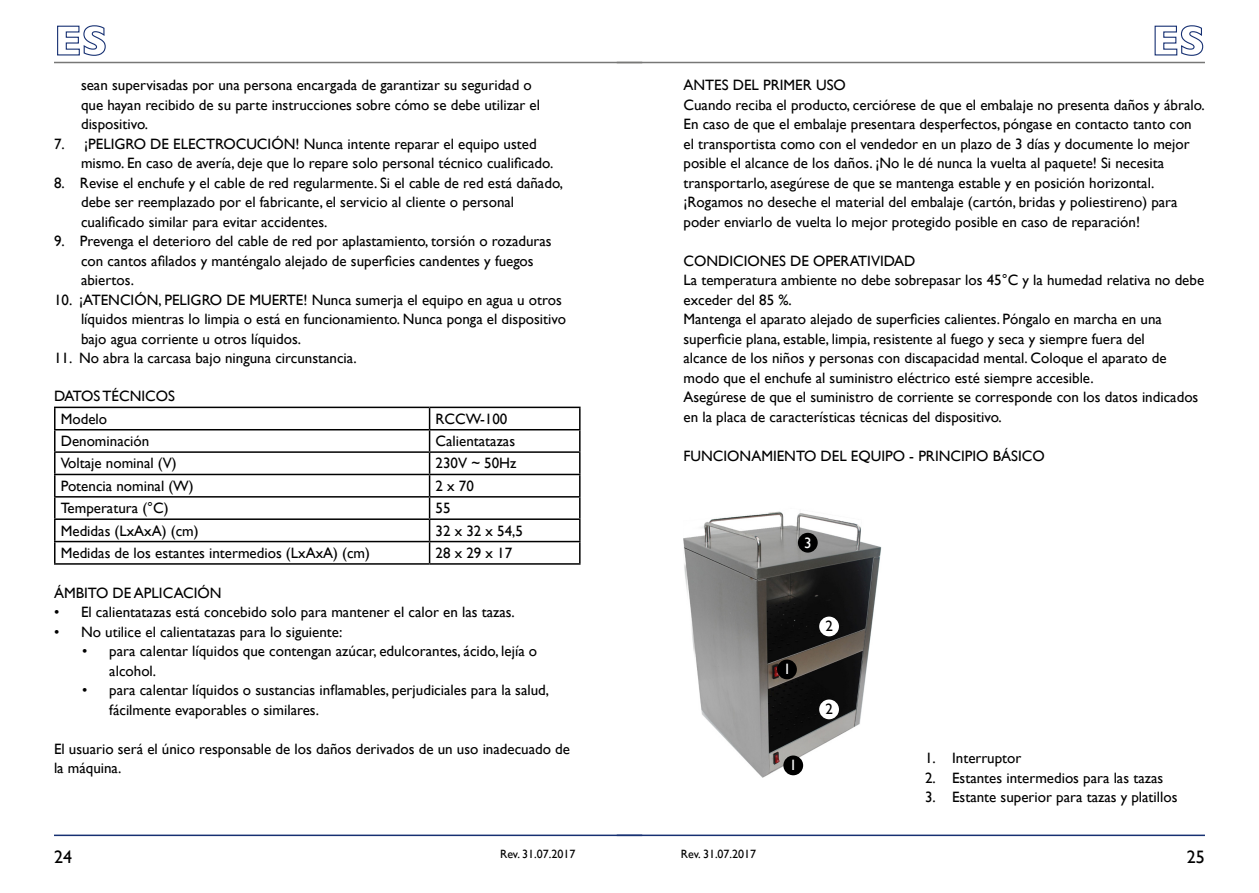
<style>
.page{position:relative;width:1259px;height:893px;background:#fff}
.page>*{position:absolute;margin:0;border:0;box-sizing:border-box;transform-origin:0 0}
.t1{font:18px "Gill Sans";color:#000}
.t2{font:15px/19.5px "Gill Sans";color:#000}
.t3{font:15px "Gill Sans";color:#fff}
.t4{font:12px "Gill Sans";color:#000}
</style>
<div class="page">
<hr style="left:54px;top:407px;width:375px;height:1px;background:#000">
<hr style="left:54px;top:408px;width:2px;height:21px;background:#000">
<hr style="left:429px;top:407px;width:151px;height:1px;background:#000">
<hr style="left:54px;top:429px;width:375px;height:1px;background:#000">
<hr style="left:54px;top:430px;width:2px;height:21px;background:#000">
<hr style="left:429px;top:429px;width:151px;height:1px;background:#000">
<hr style="left:54px;top:451px;width:375px;height:2px;background:#000">
<hr style="left:54px;top:453px;width:2px;height:21px;background:#000">
<hr style="left:429px;top:451px;width:151px;height:2px;background:#000">
<hr style="left:54px;top:474px;width:375px;height:1px;background:#000">
<hr style="left:54px;top:475px;width:2px;height:21px;background:#000">
<hr style="left:429px;top:474px;width:151px;height:1px;background:#000">
<hr style="left:54px;top:496px;width:375px;height:2px;background:#000">
<hr style="left:54px;top:498px;width:2px;height:20px;background:#000">
<hr style="left:429px;top:496px;width:151px;height:2px;background:#000">
<hr style="left:54px;top:518px;width:375px;height:2px;background:#000">
<hr style="left:54px;top:520px;width:2px;height:21px;background:#000">
<hr style="left:429px;top:518px;width:151px;height:2px;background:#000">
<hr style="left:54px;top:541px;width:375px;height:1px;background:#000">
<hr style="left:54px;top:542px;width:2px;height:21px;background:#000">
<hr style="left:429px;top:541px;width:151px;height:1px;background:#000">
<svg style="left:429px;top:408px;width:1px;height:155px"></svg>
<svg style="left:579px;top:408px;width:1px;height:155px"></svg>
<hr style="left:54px;top:563px;width:375px;height:2px;background:#000">
<hr style="left:429px;top:563px;width:151px;height:2px;background:#000">
<img style="left:683px;top:511px;width:199px;height:267px">
<div style="left:783px;top:755px;width:20px;height:20px;background:#000;border-radius:50%"></div>
<div style="left:777px;top:659px;width:20px;height:20px;background:#000;border-radius:50%"></div>
<div style="left:798px;top:533px;width:19px;height:20px;background:#000;border-radius:50%"></div>
<div style="left:819px;top:617px;width:20px;height:19px;background:#fff;border-radius:50%"></div>
<div style="left:819px;top:699px;width:20px;height:20px;background:#fff;border-radius:50%"></div>
<hr style="left:617px;top:835px;width:588px;height:1px;background:#163072">
<svg style="left:1154px;top:25px;width:49px;height:31px"></svg>
<hr style="left:617px;top:62px;width:588px;height:1px;background:#777776">
<hr style="left:54px;top:835px;width:588px;height:1px;background:#163072">
<svg style="left:57px;top:25px;width:49px;height:31px"></svg>
<hr style="left:54px;top:62px;width:588px;height:1px;background:#777776">
<p class="t2" style="left:81px;top:75px;width:460px">sean supervisadas por una persona encargada de garantizar su seguridad o que hayan recibido de su parte instrucciones sobre cómo se debe utilizar el dispositivo.</p>
<p class="t2" style="left:81px;top:134px;width:474px;text-indent:-27px">7. ¡PELIGRO DE ELECTROCUCIÓN! Nunca intente reparar el equipo usted mismo. En caso de avería, deje que lo repare solo personal técnico cualificado.</p>
<p class="t2" style="left:81px;top:173px;width:483px;text-indent:-27px">8. Revise el enchufe y el cable de red regularmente. Si el cable de red está dañado, debe ser reemplazado por el fabricante, el servicio al cliente o personal cualificado similar para evitar accidentes.</p>
<p class="t2" style="left:81px;top:231px;width:472px;text-indent:-27px">9. Prevenga el deterioro del cable de red por aplastamiento, torsión o rozaduras con cantos afilados y manténgalo alejado de superficies candentes y fuegos abiertos.</p>
<p class="t2" style="left:81px;top:290px;width:486px;text-indent:-27px">10. ¡ATENCIÓN, PELIGRO DE MUERTE! Nunca sumerja el equipo en agua u otros líquidos mientras lo limpia o está en funcionamiento. Nunca ponga el dispositivo bajo agua corriente u otros líquidos.</p>
<p class="t2" style="left:54px;top:348px;width:304px">11. No abra la carcasa bajo ninguna circunstancia.</p>
<p class="t2" style="left:61px;top:384px;width:116px;line-height:23.1px;text-indent:-7px">DATOS TÉCNICOS<br>Modelo</p>
<p class="t2" style="left:435px;top:409px;width:73px">RCCW-100</p>
<p class="t2" style="left:61px;top:431px;width:90px">Denominación</p>
<p class="t2" style="left:435px;top:431px;width:81px">Calientatazas</p>
<p class="t2" style="left:61px;top:453px;width:117px">Voltaje nominal (V)</p>
<p class="t2" style="left:435px;top:453px;width:82px">230V ~ 50Hz</p>
<p class="t2" style="left:61px;top:476px;width:134px">Potencia nominal (W)</p>
<p class="t2" style="left:435px;top:476px;width:40px">2 x 70</p>
<p class="t2" style="left:61px;top:498px;width:109px">Temperatura (°C)</p>
<p class="t2" style="left:435px;top:498px;width:16px">55</p>
<p class="t2" style="left:61px;top:521px;width:139px">Medidas (LxAxA) (cm)</p>
<p class="t2" style="left:435px;top:521px;width:89px">32 x 32 x 54,5</p>
<p class="t2" style="left:61px;top:543px;width:311px">Medidas de los estantes intermedios (LxAxA) (cm)</p>
<p class="t2" style="left:435px;top:543px;width:78px">28 x 29 x 17</p>
<p class="t2" style="left:54px;top:583px;width:169px">ÁMBITO DE APLICACIÓN</p>
<p class="t2" style="left:54px;top:602px;width:462px">• El calientatazas está concebido solo para mantener el calor en las tazas.</p>
<p class="t2" style="left:54px;top:622px;width:290px">• No utilice el calientatazas para lo siguiente:</p>
<p class="t2" style="left:109px;top:641px;width:429px;text-indent:-27px">• para calentar líquidos que contengan azúcar, edulcorantes, ácido, lejía o alcohol.</p>
<p class="t2" style="left:109px;top:680px;width:441px;text-indent:-27px">• para calentar líquidos o sustancias inflamables, perjudiciales para la salud, fácilmente evaporables o similares.</p>
<p class="t2" style="left:54px;top:739px;width:517px">El usuario será el único responsable de los daños derivados de un uso inadecuado de la máquina.</p>
<p class="t2" style="left:683px;top:75px;width:523px">ANTES DEL PRIMER USO<br>Cuando reciba el producto, cerciórese de que el embalaje no presenta daños y ábralo.<br>En caso de que el embalaje presentara desperfectos, póngase en contacto tanto con el transportista como con el vendedor en un plazo de 3 días y documente lo mejor posible el alcance de los daños. ¡No le dé nunca la vuelta al paquete! Si necesita transportarlo, asegúrese de que se mantenga estable y en posición horizontal. ¡Rogamos no deseche el material del embalaje (cartón, bridas y poliestireno) para poder enviarlo de vuelta lo mejor protegido posible en caso de reparación!</p>
<p class="t2" style="left:683px;top:251px;width:522px">CONDICIONES DE OPERATIVIDAD<br>La temperatura ambiente no debe sobrepasar los 45°C y la humedad relativa no debe exceder del 85 %.<br>Mantenga el aparato alejado de superficies calientes. Póngalo en marcha en una superficie plana, estable, limpia, resistente al fuego y seca y siempre fuera del<br>alcance de los niños y personas con discapacidad mental. Coloque el aparato de modo que el enchufe al suministro eléctrico esté siempre accesible.<br>Asegúrese de que el suministro de corriente se corresponde con los datos indicados en la placa de características técnicas del dispositivo.</p>
<p class="t2" style="left:683px;top:446px;width:363px">FUNCIONAMIENTO DEL EQUIPO - PRINCIPIO BÁSICO</p>
<p class="t3" style="left:804px;top:534px;width:9px">3</p>
<p class="t3" style="left:783px;top:660px;width:9px">1</p>
<p class="t3" style="left:789px;top:756px;width:9px">1</p>
<p class="t2" style="left:825px;top:616px;width:9px">2</p>
<p class="t2" style="left:825px;top:699px;width:9px">2</p>
<p class="t2" style="left:925px;top:748px;width:98px">1. Interruptor</p>
<p class="t2" style="left:925px;top:768px;width:240px">2. Estantes intermedios para las tazas</p>
<p class="t2" style="left:925px;top:787px;width:254px">3. Estante superior para tazas y platillos</p>
<p class="t4" style="left:500px;top:847px;width:77px">Rev. 31.07.2017</p>
<p class="t4" style="left:681px;top:847px;width:77px">Rev. 31.07.2017</p>
<p class="t1" style="left:54px;top:846px;width:19px">24</p>
<p class="t1" style="left:1187px;top:846px;width:19px">25</p>
</div>
